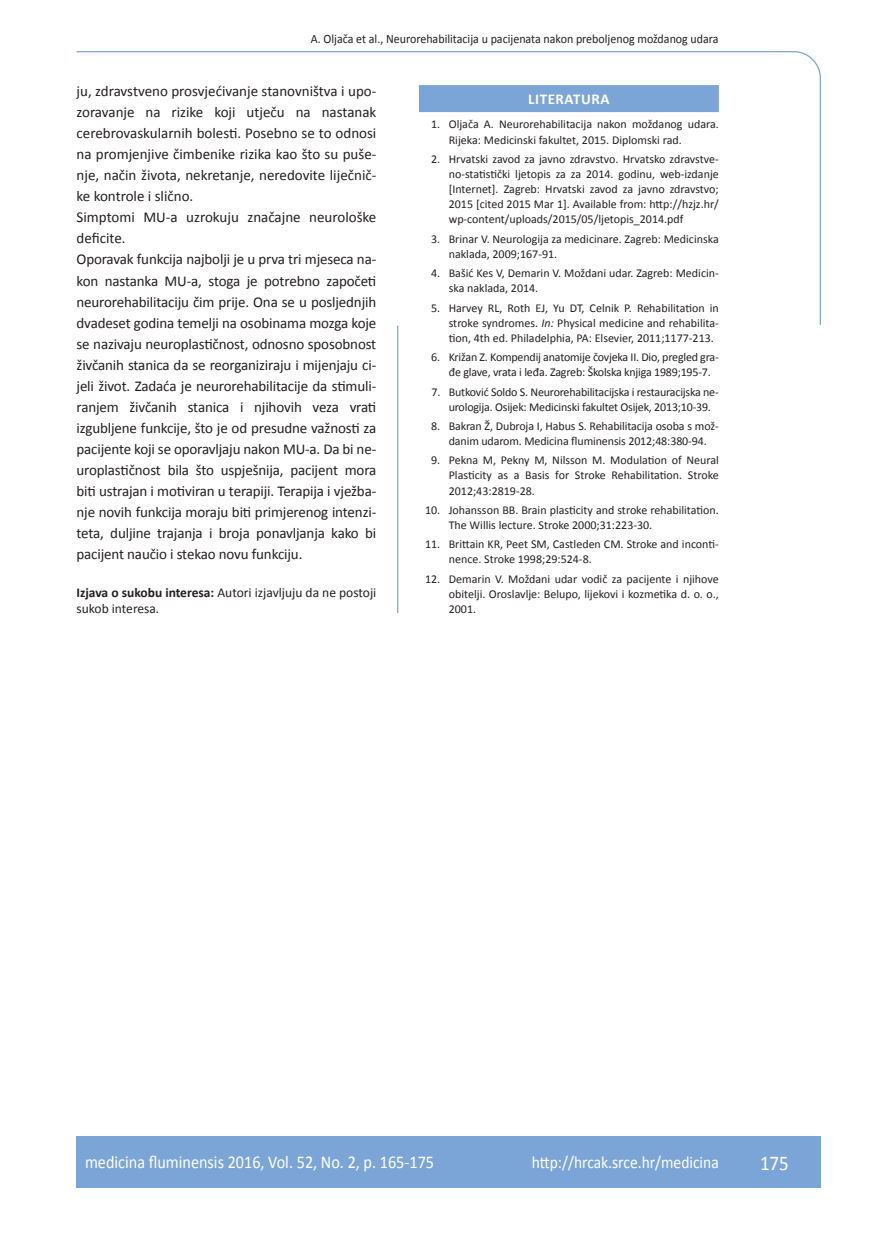
<style>
.page{position:relative;width:872px;height:1234px;background:#fff}
.page>*{position:absolute;margin:0;border:0;box-sizing:border-box;transform-origin:0 0}
.t1{font:21px "Calibri";color:#fff;scale:.9 1}
.t2{font:18px "Calibri";color:#fff;scale:.9 1}
.t3{font:17.25px "Calibri";color:#fff;scale:.9 1}
.t4{font:15px/21px "Calibri";letter-spacing:-.01em;color:#231f20}
.t5{font:700 15px "Calibri";letter-spacing:.04em;color:#fff}
.t6{font:13.5px/16.5px "Calibri";color:#231f20}
.t7{font:12.75px "Calibri";color:#231f20;scale:.94 1}
.t8{font:12px/15.1px "Calibri";color:#231f20}
.s1{font-weight:700}
.s2{font-style:italic}
</style>
<div class="page">
<svg style="left:76px;top:51px;width:745px;height:275px"></svg>
<hr style="left:397px;top:325px;width:1px;height:288px;background:#7ca5d7">
<div style="left:77px;top:1135px;width:744px;height:51px;background:#7ca5d7"></div>
<div style="left:419px;top:85px;width:300px;height:27px;background:#7ca5d7"></div>
<p class="t7" style="left:311px;top:30px;width:435px">A. Oljača et al., Neurorehabilitacija u pacijenata nakon preboljenog moždanog udara</p>
<p class="t4" style="left:77px;top:80px;width:301px">ju, zdravstveno prosvjećivanje stanovništva i upo&shy;zoravanje na rizike koji utječu na nastanak cerebrovaskularnih bolesti. Posebno se to odnosi na promjenjive čimbenike rizika kao što su puše&shy;nje, način života, nekretanje, neredovite liječnič&shy;ke kontrole i slično.<br>Simptomi MU-a uzrokuju značajne neurološke deficite.<br>Oporavak funkcija najbolji je u prva tri mjeseca na&shy;kon nastanka MU-a, stoga je potrebno započeti neurorehabilitaciju čim prije. Ona se u posljednjih dvadeset godina temelji na osobinama mozga koje se nazivaju neuroplastičnost, odnosno sposobnost živčanih stanica da se reorganiziraju i mijenjaju ci&shy;jeli život. Zadaća je neurorehabilitacije da stimuli&shy;ranjem živčanih stanica i njihovih veza vrati izgubljene funkcije, što je od presudne važnosti za pacijente koji se oporavljaju nakon MU-a. Da bi ne&shy;uroplastičnost bila što uspješnija, pacijent mora biti ustrajan i motiviran u terapiji. Terapija i vježba&shy;nje novih funkcija moraju biti primjerenog intenzi&shy;teta, duljine trajanja i broja ponavljanja kako bi pacijent naučio i stekao novu funkciju.</p>
<p class="t6" style="left:77px;top:583px;width:301px"><span class="s1">Izjava o sukobu interesa:</span> Autori izjavljuju da ne postoji sukob interesa<span class="s2">.</span></p>
<p class="t5" style="left:528px;top:90px;width:83px">LITERATURA</p>
<p class="t8" style="left:449px;top:116px;width:271px;text-indent:-18px">1. Oljača A. Neurorehabilitacija nakon moždanog udara.<br>Rijeka: Medicinski fakultet, 2015. Diplomski rad.</p>
<p class="t8" style="left:449px;top:151px;width:271px;text-align:justify;text-indent:-18px">2. Hrvatski zavod za javno zdravstvo. Hrvatsko zdravstve&shy;no-statistički ljetopis za za 2014. godinu, web-izdanje [Internet]. Zagreb: Hrvatski zavod za javno zdravstvo; 2015 [cited 2015 Mar 1]. Available from: http://hzjz.hr/ wp-content/uploads/2015/05/ljetopis_2014.pdf</p>
<p class="t8" style="left:449px;top:230px;width:271px;text-indent:-18px">3. Brinar V. Neurologija za medicinare. Zagreb: Medicinska naklada, 2009;167-91.</p>
<p class="t8" style="left:449px;top:265px;width:271px;text-indent:-18px">4. Bašić Kes V, Demarin V. Moždani udar. Zagreb: Medicin&shy;ska naklada, 2014.</p>
<p class="t8" style="left:449px;top:299px;width:271px;text-align:justify;text-indent:-18px">5. Harvey RL, Roth EJ, Yu DT, Celnik P. Rehabilitation in stroke syndromes. <span class="s2">In:</span> Physical medicine and rehabilita&shy;tion, 4th ed. Philadelphia, PA: Elsevier, 2011;1177-213.</p>
<p class="t8" style="left:449px;top:349px;width:271px;text-indent:-18px">6. Križan Z. Kompendij anatomije čovjeka II. Dio, pregled gra&shy;đe glave, vrata i leđa. Zagreb: Školska knjiga 1989;195-7.</p>
<p class="t8" style="left:449px;top:383px;width:271px;text-indent:-17px">7. Butković Soldo S. Neurorehabilitacijska i restauracijska ne&shy;urologija. Osijek: Medicinski fakultet Osijek, 2013;10-39.</p>
<p class="t8" style="left:431px;top:418px;width:289px;text-align:center">8. Bakran Ž, Dubroja I, Habus S. Rehabilitacija osoba s mož&shy;danim udarom. Medicina fluminensis 2012;48:380-94.</p>
<p class="t8" style="left:449px;top:452px;width:272px;text-align:justify;text-indent:-18px">9. Pekna M, Pekny M, Nilsson M. Modulation of Neural Plasticity as a Basis for Stroke Rehabilitation. Stroke 2012;43:2819-28.</p>
<p class="t8" style="left:449px;top:501px;width:271px;text-indent:-24px">10. Johansson BB. Brain plasticity and stroke rehabilitation.<br>The Willis lecture. Stroke 2000;31:223-30.</p>
<p class="t8" style="left:449px;top:536px;width:271px;text-indent:-24px">11. Brittain KR, Peet SM, Castleden CM. Stroke and inconti&shy;nence. Stroke 1998;29:524-8.</p>
<p class="t8" style="left:449px;top:570px;width:272px;text-align:justify;text-indent:-24px">12. Demarin V. Moždani udar vodič za pacijente i njihove obitelji. Oroslavlje: Belupo, lijekovi i kozmetika d. o. o., 2001.</p>
<h2 class="t2" style="left:85px;top:1150px;width:389px">medicina fluminensis 2016, Vol. 52, No. 2, p. 165-175</h2>
<h3 class="t3" style="left:532px;top:1151px;width:209px">http://hrcak.srce.hr/medicina</h3>
<h1 class="t1" style="left:760px;top:1149px;width:33px">175</h1>
</div>
